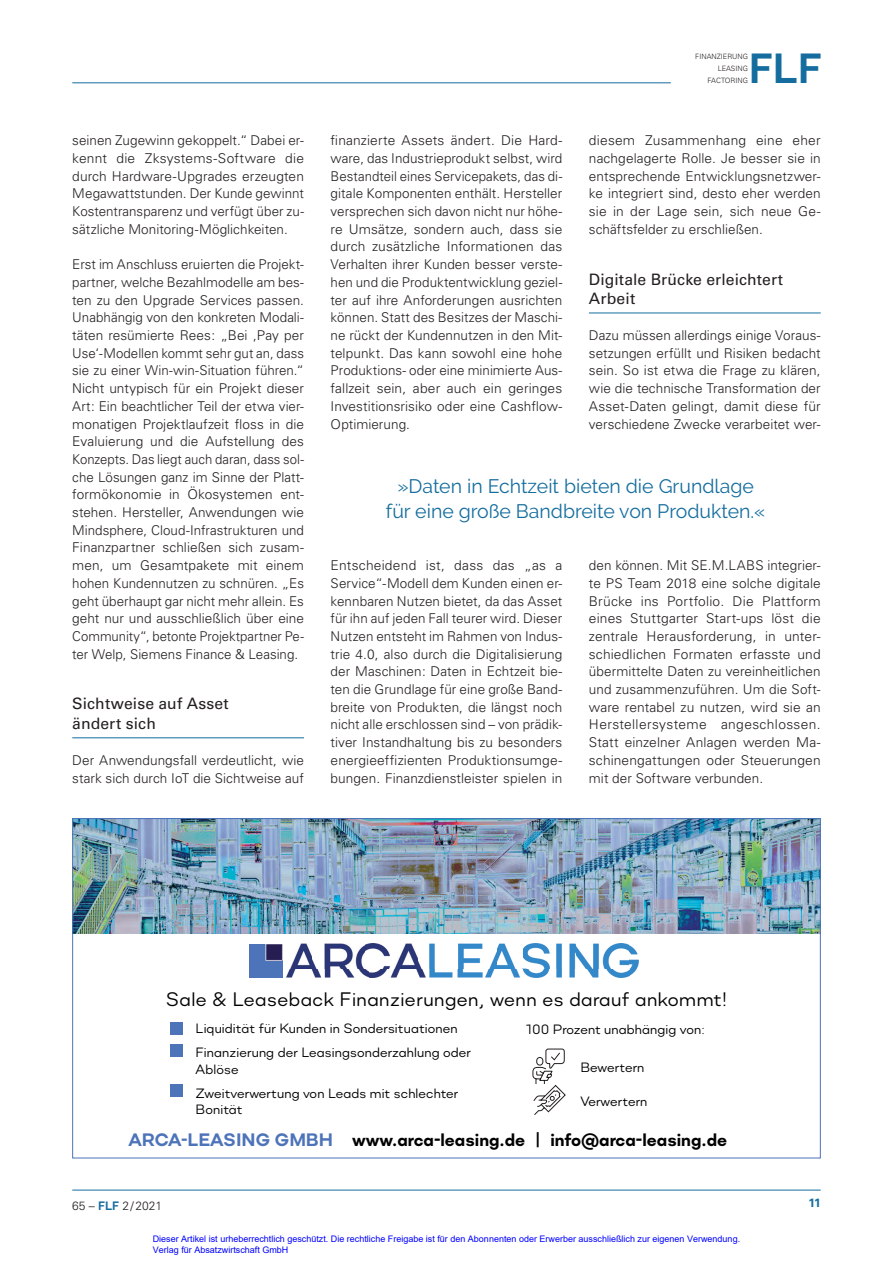
<style>
.page{position:relative;width:893px;height:1263px;background:#fff}
.page>*{position:absolute;margin:0;border:0;box-sizing:border-box;transform-origin:0 0}
.t1{font:700 41.55px "Raleway";color:#146d9e}
.t2{font:19.5px/25.5px "Raleway";color:#146d9e;text-align:center}
.t3{font:19.5px "Mercenary";letter-spacing:.025em;color:#000001}
.t4{font:700 18px "Mercenary";color:#000001}
.t5{font:15.75px/19.5px "Univers";letter-spacing:.005em;color:#231f20}
.t6{font:300 13.5px/17.7px "Univers";letter-spacing:.005em;color:#231f20;text-align:justify}
.t7{font:13.5px/24px "Mercenary";letter-spacing:.01em;color:#000001}
.t8{font:300 12px "Univers";color:#231f20}
.t9{font:700 12px "Univers";color:#146d9e}
.t10{font:9px/10.8px "Arial";color:#00f}
.t11{font:300 7.35px/12px "Univers";color:#231f20;text-align:right}
.s1{color:#4d73b9}
.s2{font-family:"Raleway";font-weight:700;color:#146d9e}
</style>
<div class="page">
<hr style="left:72px;top:1190px;width:749px;height:1px;background:#146d9e">
<hr style="left:72px;top:82px;width:599px;height:1px;background:#146d9e">
<hr style="left:72px;top:737px;width:232px;height:1px;background:#146d9e">
<hr style="left:589px;top:313px;width:232px;height:1px;background:#146d9e">
<div style="left:170px;top:1022px;width:13px;height:13px;background:#4d73b9"></div>
<img style="left:74px;top:820px;width:745px;height:113px">
<img style="left:249px;top:943px;width:390px;height:35px">
<div style="left:249px;top:944px;width:33px;height:33px;background:#4d73b9"></div>
<svg style="left:265px;top:943px;width:18px;height:18px"></svg>
<img style="left:286px;top:944px;width:343px;height:25px">
<img style="left:629px;top:944px;width:9px;height:34px">
<img style="left:286px;top:969px;width:334px;height:9px">
<svg style="left:620px;top:969px;width:9px;height:9px"></svg>
<div style="left:170px;top:1044px;width:13px;height:12px;background:#4d73b9"></div>
<div style="left:170px;top:1084px;width:13px;height:13px;background:#4d73b9"></div>
<svg style="left:532px;top:1048px;width:34px;height:67px"></svg>
<p class="t6" style="left:72px;top:132px;width:233px">seinen Zugewinn gekoppelt.“ Dabei er&shy;kennt die Zksystems-Software die durch Hardware-Upgrades erzeugten Megawattstunden. Der Kunde gewinnt Kostentransparenz und verfügt über zu&shy;sätzliche Monitoring-Möglichkeiten.</p>
<p class="t6" style="left:72px;top:256px;width:233px">Erst im Anschluss eruierten die Projekt&shy;partner, welche Bezahlmodelle am bes&shy;ten zu den Upgrade Services passen.<br>Unabhängig von den konkreten Modali&shy;täten resümierte Rees: „Bei ‚Pay per Use‘-Modellen kommt sehr gut an, dass sie zu einer Win-win-Situation führen.“ Nicht untypisch für ein Projekt dieser Art: Ein beachtlicher Teil der etwa vier&shy;monatigen Projektlaufzeit floss in die Evaluierung und die Aufstellung des Konzepts. Das liegt auch daran, dass sol&shy;che Lösungen ganz im Sinne der Platt&shy;formökonomie in Ökosystemen ent&shy;stehen. Hersteller, Anwendungen wie Mindsphere, Cloud-Infrastrukturen und Finanzpartner schließen sich zusam&shy;men, um Gesamtpakete mit einem hohen Kundennutzen zu schnüren. „Es geht überhaupt gar nicht mehr allein. Es geht nur und ausschließlich über eine Community“, betonte Projektpartner Pe&shy;ter Welp, Siemens Finance &amp; Leasing.</p>
<p class="t5" style="left:72px;top:694px;width:158px">Sichtweise auf Asset ändert sich</p>
<p class="t6" style="left:72px;top:751px;width:233px">Der Anwendungsfall verdeutlicht, wie stark sich durch IoT die Sichtweise auf</p>
<p class="t6" style="left:331px;top:132px;width:233px">finanzierte Assets ändert. Die Hard&shy;ware, das Industrieprodukt selbst, wird Bestandteil eines Servicepakets, das di&shy;gitale Komponenten enthält. Hersteller versprechen sich davon nicht nur höhe&shy;re Umsätze, sondern auch, dass sie durch zusätzliche Informationen das Verhalten ihrer Kunden besser verste&shy;hen und die Produktentwicklung geziel&shy;ter auf ihre Anforderungen ausrichten können. Statt des Besitzes der Maschi&shy;ne rückt der Kundennutzen in den Mit&shy;telpunkt. Das kann sowohl eine hohe Produktions- oder eine minimierte Aus&shy;fallzeit sein, aber auch ein geringes Investitionsrisiko oder eine Cashflow-Optimierung.</p>
<h1 class="t1" style="left:749px;top:45px;width:74px">FLF</h1>
<p class="t11" style="left:695px;top:50px;width:54px">FINANZIERUNG<br>LEASING</p>
<p class="t11" style="left:707px;top:74px;width:42px">FACTORING</p>
<p class="t6" style="left:589px;top:132px;width:233px">diesem Zusammenhang eine eher nachgelagerte Rolle. Je besser sie in entsprechende Entwicklungsnetzwer&shy;ke integriert sind, desto eher werden sie in der Lage sein, sich neue Ge&shy;schäftsfelder zu erschließen.</p>
<p class="t5" style="left:589px;top:269px;width:196px">Digitale Brücke erleichtert<br>Arbeit</p>
<p class="t6" style="left:589px;top:326px;width:233px">Dazu müssen allerdings einige Voraus&shy;setzungen erfüllt und Risiken bedacht sein. So ist etwa die Frage zu klären, wie die technische Transformation der Asset-Daten gelingt, damit diese für verschiedene Zwecke verarbeitet wer-</p>
<h2 class="t2" style="left:386px;top:473px;width:381px">»Daten in Echtzeit bieten die Grundlage für eine große Bandbreite von Produkten.«</h2>
<p class="t6" style="left:331px;top:556px;width:233px">Entscheidend ist, dass das „as a Service“-Modell dem Kunden einen er&shy;kennbaren Nutzen bietet, da das Asset für ihn auf jeden Fall teurer wird. Dieser Nutzen entsteht im Rahmen von Indus&shy;trie 4.0, also durch die Digitalisierung der Maschinen: Daten in Echtzeit bie&shy;ten die Grundlage für eine große Band&shy;breite von Produkten, die längst noch nicht alle erschlossen sind – von prädik&shy;tiver Instandhaltung bis zu besonders energieeffizienten Produktionsumge&shy;bungen. Finanzdienstleister spielen in</p>
<p class="t6" style="left:589px;top:556px;width:233px">den können. Mit SE.M.LABS integrier&shy;te PS Team 2018 eine solche digitale Brücke ins Portfolio. Die Plattform eines Stuttgarter Start-ups löst die zentrale Herausforderung, in unter&shy;schiedlichen Formaten erfasste und übermittelte Daten zu vereinheitlichen und zusammenzuführen. Um die Soft&shy;ware rentabel zu nutzen, wird sie an Herstellersysteme angeschlossen.<br>Statt einzelner Anlagen werden Ma&shy;schinengattungen oder Steuerungen mit der Software verbunden.</p>
<h2 class="t3" style="left:166px;top:987px;width:563px">Sale &amp; Leaseback Finanzierungen, wenn es darauf ankommt!</h2>
<p class="t7" style="left:526px;top:1016px;width:180px">100 Prozent unabhängig von:</p>
<p class="t7" style="left:580px;top:1055px;width:66px">Bewertern</p>
<p class="t7" style="left:580px;top:1089px;width:69px">Verwertern</p>
<p class="t7" style="left:196px;top:1016px;width:277px">Liquidität für Kunden in Sondersituationen<br>Finanzierung der Leasingsonderzahlung oder</p>
<p class="t7" style="left:196px;top:1056px;width:264px">Ablöse<br>Zweitverwertung von Leads mit schlechter</p>
<p class="t7" style="left:196px;top:1097px;width:48px">Bonität</p>
<h3 class="t4" style="left:128px;top:1128px;width:600px"><span class="s1">ARCA-LEASING GMBH</span> www.arca-leasing.de | info@arca-leasing.de</h3>
<p class="t8" style="left:72px;top:1198px;width:91px">65 – <span class="s2">FLF</span> 2/2021</p>
<p class="t10" style="left:153px;top:1233px;width:589px">Dieser Artikel ist urheberrechtlich geschützt. Die rechtliche Freigabe ist für den Abonnenten oder Erwerber ausschließlich zur eigenen Verwendung.<br>Verlag für Absatzwirtschaft GmbH</p>
<p class="t9" style="left:808px;top:1196px;width:14px">11</p>
</div>
